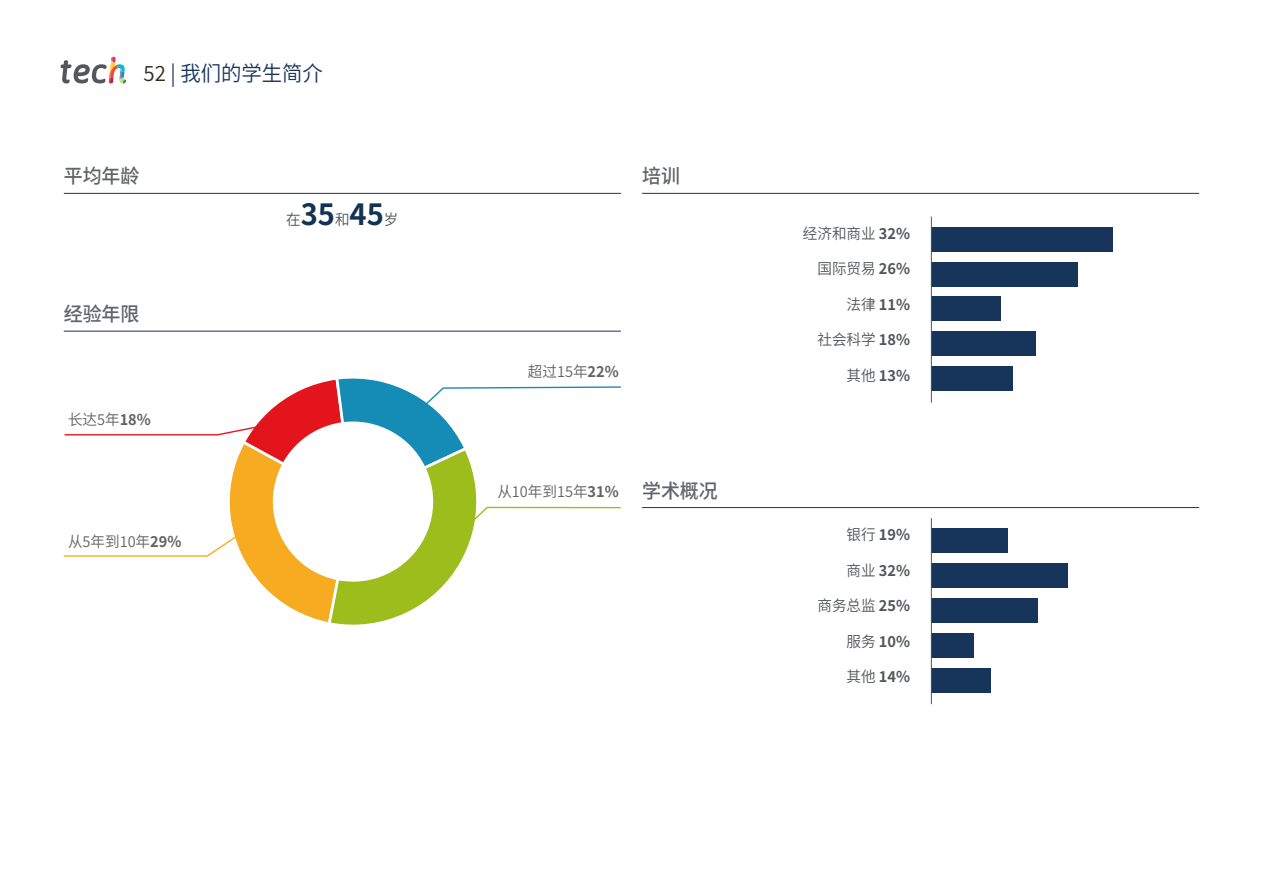
<style>
.page{position:relative;width:1263px;height:893px;background:#fff}
.page>*{position:absolute;margin:0;border:0;box-sizing:border-box;transform-origin:0 0}
.t1{font:700 30px "Source Han Sans CN";color:#123352}
.t2{font:21px "Source Han Sans CN";color:#1a355c}
.t3{font:500 19.5px "Source Han Sans CN";color:#61646a}
.t4{font:15px "Source Han Sans CN";color:#636363}
.t5{font:700 15px "Source Han Sans CN";color:#52555b}
.t6{font:15px "Source Han Sans CN";color:#52555b}
.s1{color:#312e20}
.s2{font-weight:700}
.s3{font-weight:400;font-size:15px;color:#52555b}
.s4{font-weight:400}
</style>
<div class="page">
<svg style="left:61px;top:57px;width:65px;height:27px"></svg>
<hr style="left:64px;top:193px;width:557px;height:1px;background:#17355b">
<hr style="left:64px;top:331px;width:557px;height:1px;background:#17355b">
<svg style="left:64px;top:378px;width:557px;height:247px"></svg>
<hr style="left:642px;top:193px;width:557px;height:1px;background:#17355b">
<div style="left:931px;top:227px;width:181px;height:25px;background:#17355b"></div>
<div style="left:931px;top:262px;width:147px;height:24px;background:#17355b"></div>
<div style="left:931px;top:296px;width:69px;height:25px;background:#17355b"></div>
<div style="left:931px;top:331px;width:105px;height:25px;background:#17355b"></div>
<div style="left:931px;top:366px;width:82px;height:25px;background:#17355b"></div>
<hr style="left:931px;top:217px;width:1px;height:186px;background:#52555b">
<div style="left:931px;top:563px;width:136px;height:25px;background:#17355b"></div>
<hr style="left:642px;top:507px;width:557px;height:1px;background:#17355b">
<div style="left:931px;top:528px;width:77px;height:25px;background:#17355b"></div>
<div style="left:931px;top:598px;width:107px;height:25px;background:#17355b"></div>
<div style="left:931px;top:633px;width:43px;height:25px;background:#17355b"></div>
<div style="left:931px;top:668px;width:60px;height:24px;background:#17355b"></div>
<hr style="left:931px;top:518px;width:1px;height:186px;background:#52555b">
<h2 class="t2" style="left:144px;top:61px;width:181px"><span class="s1">52</span> | 我们的学生简介</h2>
<h3 class="t3" style="left:64px;top:165px;width:77px">平均年龄</h3>
<h3 class="t3" style="left:64px;top:303px;width:77px">经验年限</h3>
<p class="t4" style="left:68px;top:411px;width:84px">长达5年<span class="s2">18%</span></p>
<p class="t4" style="left:68px;top:533px;width:115px">从5年到10年<span class="s2">29%</span></p>
<h1 class="t1" style="left:286px;top:197px;width:114px"><span class="s3">在</span>35<span class="s3">和</span>45<span class="s3">岁</span></h1>
<h3 class="t3" style="left:642px;top:165px;width:39px">培训</h3>
<p class="t4" style="left:528px;top:363px;width:92px">超过15年<span class="s2">22%</span></p>
<p class="t4" style="left:497px;top:483px;width:123px">从10年到15年<span class="s2">31%</span></p>
<h3 class="t3" style="left:642px;top:480px;width:77px">学术概况</h3>
<p class="t6" style="left:803px;top:225px;width:109px">经济和商业 <span class="s2">32%</span></p>
<p class="t6" style="left:817px;top:260px;width:94px">国际贸易 <span class="s2">26%</span></p>
<p class="t5" style="left:846px;top:296px;width:65px"><span class="s4">法律</span> 11%</p>
<p class="t6" style="left:817px;top:331px;width:94px">社会科学 <span class="s2">18%</span></p>
<p class="t5" style="left:846px;top:367px;width:65px"><span class="s4">其他</span> 13%</p>
<p class="t5" style="left:846px;top:526px;width:65px"><span class="s4">银行</span> 19%</p>
<p class="t5" style="left:846px;top:562px;width:65px"><span class="s4">商业</span> 32%</p>
<p class="t6" style="left:817px;top:597px;width:94px">商务总监 <span class="s2">25%</span></p>
<p class="t5" style="left:846px;top:633px;width:65px"><span class="s4">服务</span> 10%</p>
<p class="t5" style="left:846px;top:668px;width:65px"><span class="s4">其他</span> 14%</p>
</div>
